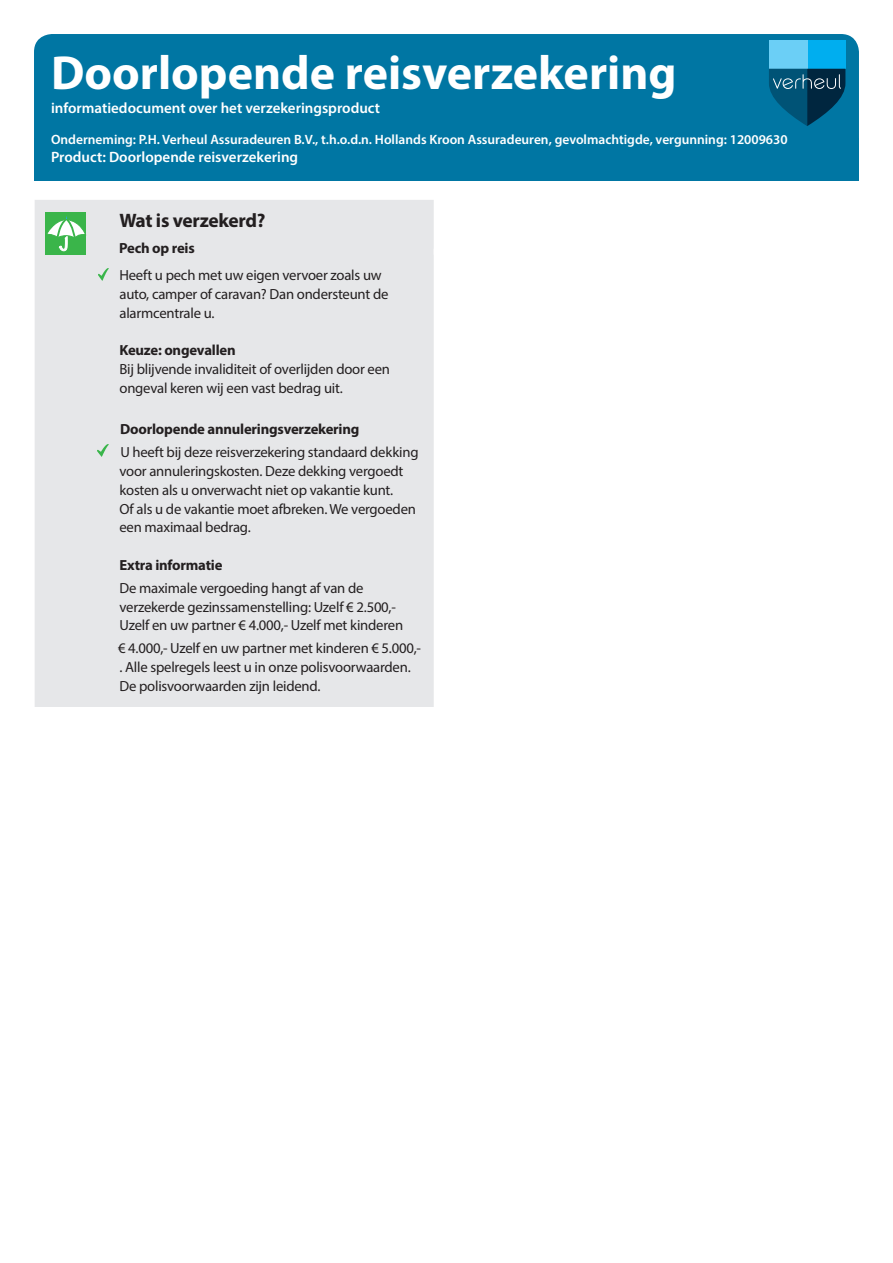
<style>
.page{position:relative;width:893px;height:1263px;background:#fff}
.page>*{position:absolute;margin:0;border:0;box-sizing:border-box;transform-origin:0 0}
.Form_title{font:700 48px "Myriad Pro";color:#fff}
.Cover_subhead{font:700 19.5px "Myriad Pro";letter-spacing:-.02em;color:#231f20}
.Form_sub_title{font:600 15px "Myriad Pro";color:#fff}
.Company_Product_head{font:600 15px "Myriad Pro";color:#fff}
.Covered_bullets{font:14.7px/18.8px "Myriad Pro";letter-spacing:-.015em;color:#231f20}
.Covered_bullets-2{font:700 14.7px "Myriad Pro";letter-spacing:-.015em;color:#231f20}
.Cover_subhead-2{font:700 14.7px "Myriad Pro";letter-spacing:-.015em;color:#231f20}
.Company_Product_head-2{font:600 13.5px "Myriad Pro";color:#fff}
.s1{font-weight:700}
</style>
<div class="page">
<div style="left:34px;top:34px;width:825px;height:147px;background:#0076a3;border-radius:18px"></div>
<div style="left:35px;top:200px;width:399px;height:507px;background:#e6e7e9"></div>
<div style="left:45px;top:213px;width:41px;height:42px;background:#3ab54a"></div>
<svg style="left:47px;top:216px;width:38px;height:35px"></svg>
<svg style="left:98px;top:268px;width:11px;height:12px"></svg>
<svg style="left:769px;top:40px;width:76px;height:86px"></svg>
<svg style="left:97px;top:445px;width:11px;height:12px"></svg>
<p class="Form_title" style="left:51px;top:41px;width:627px">Doorlopende reisverzekering</p>
<p class="Form_sub_title" style="left:51px;top:98px;width:331px">informatiedocument over het verzekeringsproduct</p>
<p class="Company_Product_head-2" style="left:51px;top:131px;width:738px">Onderneming: P.H. Verheul Assuradeuren B.V., t.h.o.d.n. Hollands Kroon Assuradeuren, gevolmachtigde, vergunning: 12009630</p>
<p class="Company_Product_head" style="left:51px;top:147px;width:249px">Product: Doorlopende reisverzekering</p>
<p class="Cover_subhead" style="left:119px;top:208px;width:148px">Wat is verzekerd?</p>
<p class="Cover_subhead-2" style="left:119px;top:238px;width:77px">Pech op reis</p>
<p class="Covered_bullets" style="left:119px;top:265px;width:270px">Heeft u pech met uw eigen vervoer zoals uw auto, camper of caravan? Dan ondersteunt de alarmcentrale u.</p>
<p class="Covered_bullets" style="left:119px;top:340px;width:272px"><span class="s1">Keuze: ongevallen<br></span>Bij blijvende invaliditeit of overlijden door een ongeval keren wij een vast bedrag uit.</p>
<p class="Covered_bullets-2" style="left:120px;top:420px;width:241px">Doorlopende annuleringsverzekering</p>
<p class="Covered_bullets" style="left:119px;top:443px;width:301px">U heeft bij deze reisverzekering standaard dekking voor annuleringskosten. Deze dekking vergoedt kosten als u onverwacht niet op vakantie kunt.<br>Of als u de vakantie moet afbreken. We vergoeden een maximaal bedrag.</p>
<p class="Covered_bullets-2" style="left:119px;top:555px;width:104px">Extra informatie</p>
<p class="Covered_bullets" style="left:119px;top:578px;width:285px">De maximale vergoeding hangt af van de verzekerde gezinssamenstelling: Uzelf € 2.500,-<br>Uzelf en uw partner € 4.000,- Uzelf met kinderen</p>
<p class="Covered_bullets" style="left:118px;top:639px;width:304px">€ 4.000,- Uzelf en uw partner met kinderen € 5.000,- . Alle spelregels leest u in onze polisvoorwaarden.<br>De polisvoorwaarden zijn leidend.</p>
</div>
